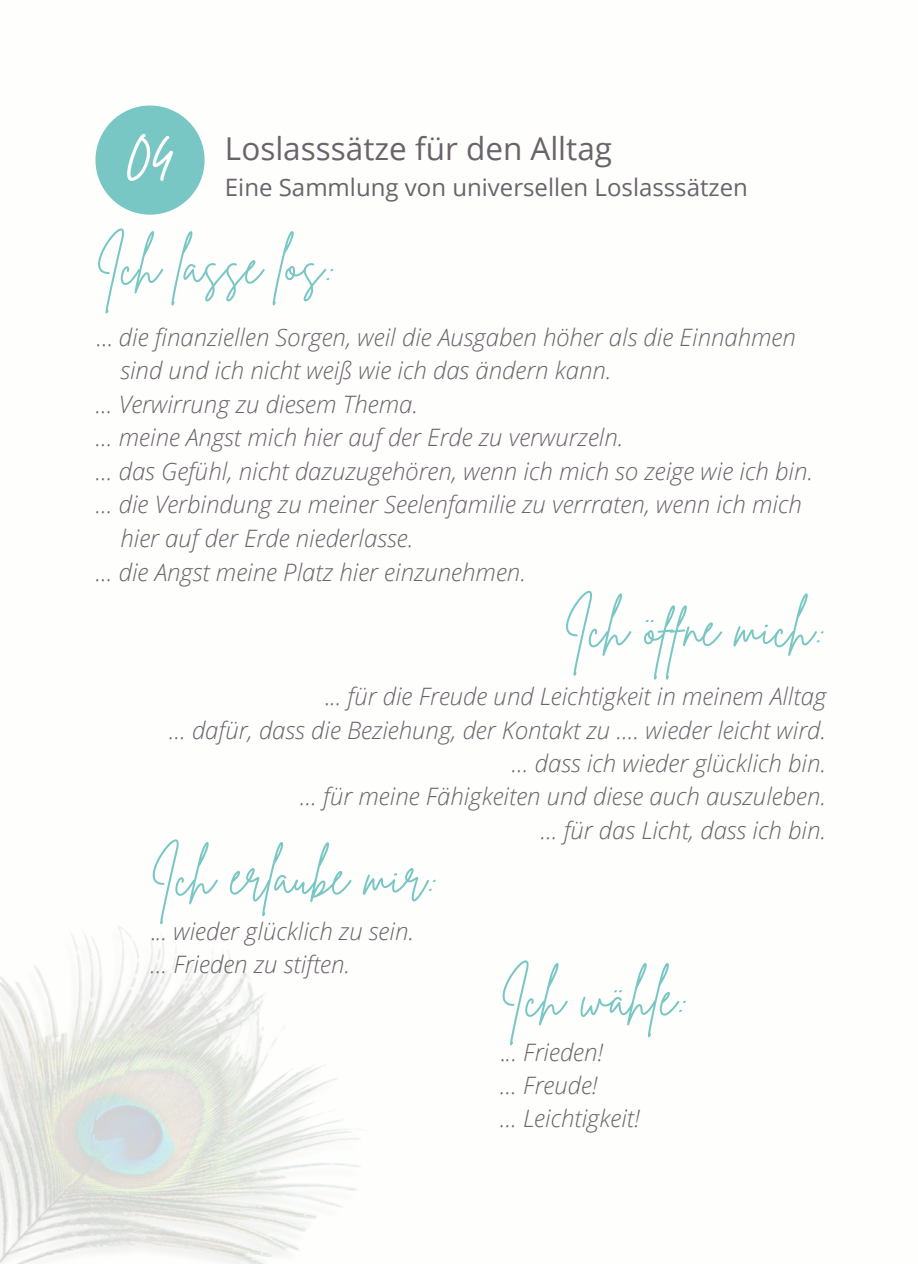
<style>
.page{position:relative;width:918px;height:1264px;background:#fff}
.page>*{position:absolute;margin:0;border:0;box-sizing:border-box;transform-origin:0 0}
.t1{font:79.65px "Brittany Signature";color:#fefefd}
.t2{font:52.5px "Brittany Signature";color:#79c7c4}
.t3{font:31.5px "Open Sans";color:#6b636b}
.t4{font:italic 300 24px/33.3px "Open Sans";color:#6b636b}
.t5{font:24px "Open Sans";color:#6b636b}
.s1{font-style:normal}
</style>
<div class="page">
<div style="left:95px;top:105px;width:110px;height:110px;background:#79c7c4;border-radius:50%"></div>
<img style="left:0;top:925px;width:361px;height:338px">
<h1 class="t1" style="left:127px;top:103px;width:49px">04</h1>
<h3 class="t3" style="left:225px;top:126px;width:389px">Loslasssätze für den Alltag</h3>
<p class="t5" style="left:225px;top:170px;width:524px">Eine Sammlung von universellen Loslasssätzen</p>
<h2 class="t2" style="left:95px;top:231px;width:242px">Ich lasse los:</h2>
<p class="t4" style="left:95px;top:320px;width:702px"><span class="s1">...</span> die finanziellen Sorgen, weil die Ausgaben höher als die Einnahmen</p>
<p class="t4" style="left:120px;top:353px;width:493px">sind und ich nicht weiß wie ich das ändern kann.</p>
<p class="t4" style="left:95px;top:387px;width:324px">... Verwirrung zu diesem Thema.</p>
<p class="t4" style="left:95px;top:420px;width:530px">... meine Angst mich hier auf der Erde zu verwurzeln.</p>
<p class="t4" style="left:95px;top:454px;width:719px">... das Gefühl, nicht dazuzugehören, wenn ich mich so zeige wie ich bin.</p>
<p class="t4" style="left:95px;top:487px;width:708px">... die Verbindung zu meiner Seelenfamilie zu verrraten, wenn ich mich</p>
<p class="t4" style="left:120px;top:521px;width:295px">hier auf der Erde niederlasse.</p>
<p class="t4" style="left:95px;top:554px;width:432px">... die Angst meine Platz hier einzunehmen.</p>
<h2 class="t2" style="left:563px;top:593px;width:264px">Ich öffne mich:</h2>
<p class="t4" style="left:169px;top:679px;width:659px;text-align:right"><span class="s1">.</span>.. für die Freude und Leichtigkeit in meinem Alltag<br>... dafür, dass die Beziehung, der Kontakt zu .... wieder leicht wird. ... dass ich wieder glücklich bin.<br>... für meine Fähigkeiten und diese auch auszuleben.<br>... für das Licht, dass ich bin.</p>
<h2 class="t2" style="left:150px;top:842px;width:290px">Ich erlaube mir:</h2>
<p class="t4" style="left:150px;top:914px;width:265px;line-height:32.5px"><span class="s1">.</span>.. wieder glücklich zu sein. ... Frieden zu stiften.</p>
<h2 class="t2" style="left:500px;top:962px;width:190px">Ich wähle:</h2>
<p class="t4" style="left:500px;top:1035px;width:142px;line-height:32.7px"><span class="s1">.</span>.. Frieden!<br>... Freude!<br>... Leichtigkeit!</p>
</div>
